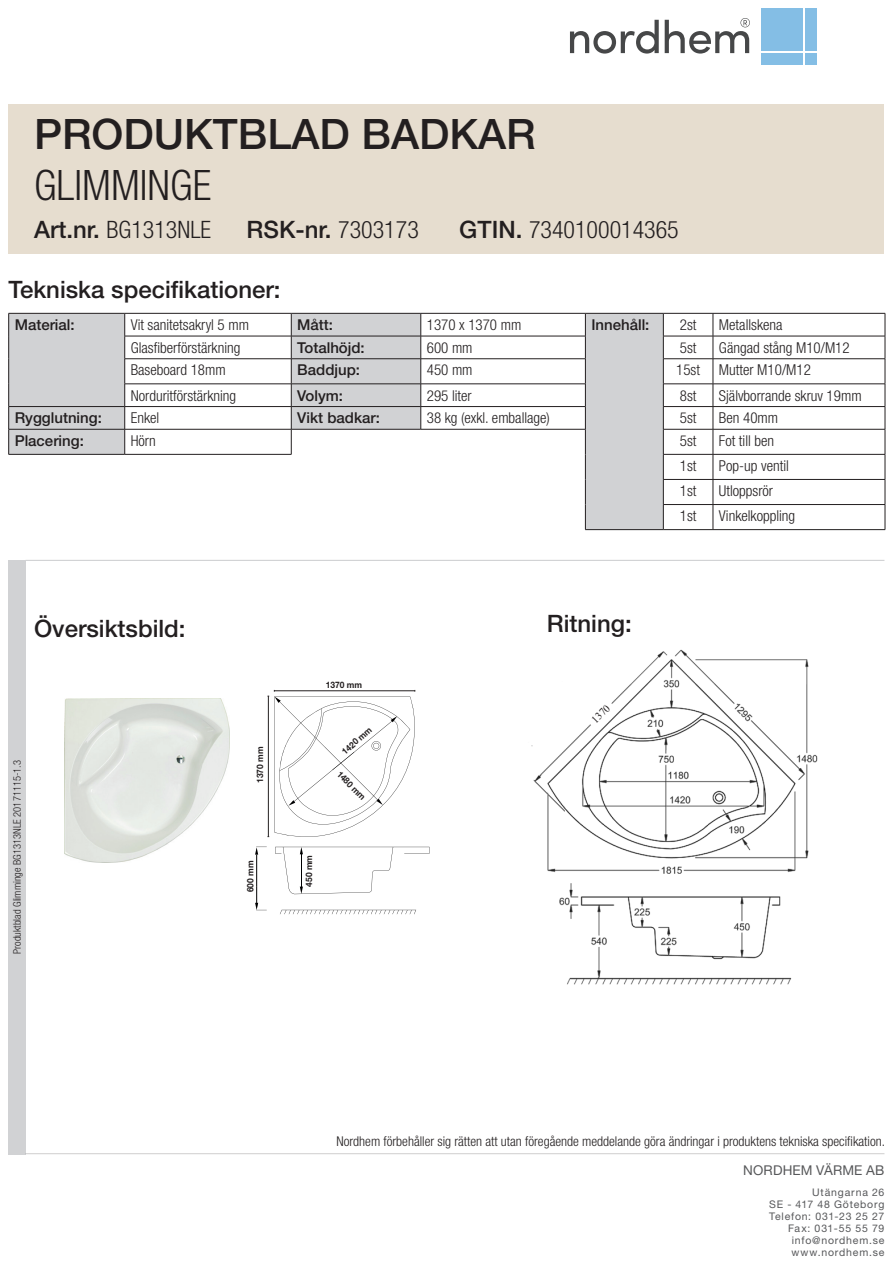
<style>
.page{position:relative;width:893px;height:1263px;background:#fff}
.page>*{position:absolute;margin:0;border:0;box-sizing:border-box;transform-origin:0 0}
.t1{font:500 42px "Helvetica Neue LT Std";color:#231f20}
.t2{font:300 condensed 42px "Helvetica Neue LT Std";color:#231f20}
.t3{font:500 24px "Helvetica Neue LT Std";color:#231f20}
.t4{font:300 condensed 24px "Helvetica Neue LT Std";color:#231f20}
.t5{font:300 condensed 15px "Helvetica Neue LT Std";color:#231f20}
.t6{font:500 15px "Helvetica Neue LT Std";color:#231f20}
.t7{font:300 condensed 13.5px "Helvetica Neue LT Std";color:#231f20}
.t8{font:13.5px "Helvetica Neue LT Std";letter-spacing:.01em;color:#57585a}
.t9{font:10.5px/12px "Helvetica Neue LT Std";letter-spacing:.075em;color:#57585a}
.t10{font:300 condensed 10.5px "Helvetica Neue LT Std";color:#231f20}
.t11{font:10.5px "Times New Roman";color:#231f20}
.t12{font:700 8.85px "Helvetica Neue LT Std";color:#231f20;scale:.95 1}
.s1{font-weight:500;font-stretch:normal}
.s2{font-weight:300;font-stretch:condensed}
</style>
<div class="page">
<div style="left:9px;top:560px;width:17px;height:594px;background:#d1d2d4"></div>
<div style="left:9px;top:104px;width:875px;height:149px;background:#e6ddcf"></div>
<svg style="left:570px;top:20px;width:89px;height:34px"></svg>
<svg style="left:665px;top:18px;width:85px;height:36px"></svg>
<div style="left:805px;top:9px;width:11px;height:42px;background:#84bee5"></div>
<div style="left:761px;top:9px;width:41px;height:42px;background:#84bee5"></div>
<div style="left:761px;top:53px;width:41px;height:11px;background:#84bee5"></div>
<div style="left:805px;top:53px;width:11px;height:11px;background:#84bee5"></div>
<img style="left:531px;top:649px;width:287px;height:336px">
<hr style="left:26px;top:1153px;width:858px;height:1px;background:#231f20">
<hr style="left:26px;top:560px;width:858px;height:1px;background:#d1d2d4">
<svg style="left:9px;top:314px;width:654px;height:215px"></svg>
<hr style="left:125px;top:313px;width:166px;height:1px;background:#231f20">
<hr style="left:125px;top:336px;width:166px;height:1px;background:#231f20">
<hr style="left:125px;top:358px;width:166px;height:1px;background:#231f20">
<hr style="left:125px;top:384px;width:166px;height:1px;background:#231f20">
<hr style="left:125px;top:406px;width:166px;height:1px;background:#231f20">
<hr style="left:125px;top:429px;width:166px;height:1px;background:#231f20">
<hr style="left:125px;top:454px;width:166px;height:1px;background:#231f20">
<hr style="left:421px;top:313px;width:164px;height:1px;background:#231f20">
<hr style="left:421px;top:336px;width:165px;height:1px;background:#231f20">
<hr style="left:421px;top:358px;width:165px;height:1px;background:#231f20">
<hr style="left:421px;top:384px;width:165px;height:1px;background:#231f20">
<hr style="left:421px;top:406px;width:165px;height:1px;background:#231f20">
<hr style="left:421px;top:429px;width:165px;height:1px;background:#231f20">
<hr style="left:663px;top:313px;width:50px;height:1px;background:#231f20">
<hr style="left:713px;top:313px;width:172px;height:1px;background:#231f20">
<hr style="left:663px;top:336px;width:50px;height:1px;background:#231f20">
<hr style="left:713px;top:336px;width:172px;height:1px;background:#231f20">
<hr style="left:663px;top:358px;width:50px;height:1px;background:#231f20">
<hr style="left:713px;top:358px;width:172px;height:1px;background:#231f20">
<hr style="left:663px;top:384px;width:50px;height:1px;background:#231f20">
<hr style="left:713px;top:384px;width:172px;height:1px;background:#231f20">
<hr style="left:663px;top:406px;width:50px;height:1px;background:#231f20">
<hr style="left:713px;top:406px;width:172px;height:1px;background:#231f20">
<hr style="left:663px;top:429px;width:50px;height:1px;background:#231f20">
<hr style="left:713px;top:429px;width:172px;height:1px;background:#231f20">
<hr style="left:663px;top:454px;width:50px;height:1px;background:#231f20">
<hr style="left:713px;top:454px;width:172px;height:1px;background:#231f20">
<hr style="left:663px;top:479px;width:50px;height:1px;background:#231f20">
<hr style="left:713px;top:479px;width:172px;height:1px;background:#231f20">
<hr style="left:663px;top:504px;width:50px;height:1px;background:#231f20">
<hr style="left:713px;top:504px;width:172px;height:1px;background:#231f20">
<svg style="left:713px;top:313px;width:1px;height:216px"></svg>
<svg style="left:885px;top:313px;width:1px;height:216px"></svg>
<hr style="left:663px;top:529px;width:50px;height:1px;background:#231f20">
<hr style="left:713px;top:529px;width:172px;height:1px;background:#231f20">
<hr style="left:9px;top:313px;width:116px;height:1px;background:#231f20">
<hr style="left:9px;top:406px;width:116px;height:1px;background:#231f20">
<hr style="left:9px;top:429px;width:116px;height:1px;background:#231f20">
<svg style="left:8px;top:313px;width:1px;height:141px"></svg>
<svg style="left:124px;top:313px;width:1px;height:141px"></svg>
<hr style="left:9px;top:454px;width:116px;height:1px;background:#231f20">
<hr style="left:291px;top:313px;width:130px;height:1px;background:#231f20">
<hr style="left:291px;top:336px;width:130px;height:1px;background:#231f20">
<hr style="left:291px;top:358px;width:130px;height:1px;background:#231f20">
<hr style="left:291px;top:384px;width:130px;height:1px;background:#231f20">
<hr style="left:585px;top:313px;width:78px;height:1px;background:#231f20">
<svg style="left:585px;top:313px;width:1px;height:216px"></svg>
<svg style="left:663px;top:313px;width:1px;height:216px"></svg>
<hr style="left:585px;top:529px;width:78px;height:1px;background:#231f20">
<hr style="left:291px;top:406px;width:130px;height:1px;background:#231f20">
<svg style="left:421px;top:313px;width:1px;height:116px"></svg>
<svg style="left:291px;top:313px;width:1px;height:141px"></svg>
<hr style="left:291px;top:429px;width:130px;height:1px;background:#231f20">
<img style="left:65px;top:699px;width:164px;height:163px">
<svg style="left:588px;top:701px;width:27px;height:27px"></svg>
<svg style="left:255px;top:690px;width:174px;height:224px"></svg>
<p class="t1" style="left:34px;top:109px;width:503px">PRODUKTBLAD BADKAR</p>
<p class="t2" style="left:34px;top:161px;width:179px">GLIMMINGE</p>
<p class="t4" style="left:34px;top:216px;width:179px"><span class="s1">Art.nr.</span> BG1313NLE</p>
<p class="t3" style="left:247px;top:215px;width:174px">RSK-nr. <span class="s2">7303173</span></p>
<p class="t3" style="left:9px;top:275px;width:274px">Tekniska specifikationer:</p>
<p class="t4" style="left:459px;top:216px;width:221px"><span class="s1">GTIN.</span> 7340100014365</p>
<p class="t6" style="left:15px;top:316px;width:62px">Material:</p>
<p class="t5" style="left:131px;top:316px;width:120px">Vit sanitetsakryl 5 mm</p>
<p class="t6" style="left:297px;top:316px;width:37px">Mått:</p>
<p class="t5" style="left:427px;top:316px;width:96px">1370 x 1370 mm</p>
<p class="t6" style="left:591px;top:316px;width:60px">Innehåll:</p>
<p class="t5" style="left:680px;top:316px;width:18px">2st</p>
<p class="t5" style="left:719px;top:316px;width:65px">Metallskena</p>
<p class="t5" style="left:131px;top:339px;width:111px">Glasfiberförstärkning</p>
<p class="t6" style="left:297px;top:338px;width:69px">Totalhöjd:</p>
<p class="t5" style="left:427px;top:339px;width:47px">600 mm</p>
<p class="t5" style="left:680px;top:339px;width:18px">5st</p>
<p class="t5" style="left:719px;top:339px;width:132px">Gängad stång M10/M12</p>
<p class="t5" style="left:131px;top:362px;width:96px">Baseboard 18mm</p>
<p class="t6" style="left:297px;top:361px;width:64px">Baddjup:</p>
<p class="t5" style="left:427px;top:362px;width:47px">450 mm</p>
<p class="t5" style="left:676px;top:362px;width:25px">15st</p>
<p class="t5" style="left:719px;top:362px;width:93px">Mutter M10/M12</p>
<p class="t5" style="left:131px;top:387px;width:107px">Norduritförstärkning</p>
<p class="t6" style="left:297px;top:386px;width:47px">Volym:</p>
<p class="t5" style="left:427px;top:387px;width:46px">295 liter</p>
<p class="t5" style="left:680px;top:387px;width:18px">8st</p>
<p class="t5" style="left:719px;top:387px;width:144px">Självborrande skruv 19mm</p>
<p class="t6" style="left:15px;top:409px;width:89px">Rygglutning:</p>
<p class="t5" style="left:131px;top:409px;width:30px">Enkel</p>
<p class="t6" style="left:297px;top:409px;width:84px">Vikt badkar:</p>
<p class="t5" style="left:427px;top:409px;width:125px">38 kg (exkl. emballage)</p>
<p class="t5" style="left:680px;top:409px;width:18px">5st</p>
<p class="t5" style="left:719px;top:409px;width:61px">Ben 40mm</p>
<p class="t6" style="left:15px;top:432px;width:71px">Placering:</p>
<p class="t5" style="left:131px;top:432px;width:27px">Hörn</p>
<p class="t5" style="left:680px;top:432px;width:18px">5st</p>
<p class="t5" style="left:719px;top:432px;width:57px">Fot till ben</p>
<p class="t5" style="left:680px;top:457px;width:18px">1st</p>
<p class="t5" style="left:719px;top:457px;width:71px">Pop-up ventil</p>
<p class="t5" style="left:680px;top:482px;width:18px">1st</p>
<p class="t5" style="left:719px;top:482px;width:56px">Utloppsrör</p>
<p class="t5" style="left:680px;top:507px;width:18px">1st</p>
<p class="t5" style="left:719px;top:507px;width:78px">Vinkelkoppling</p>
<p class="t3" style="left:34px;top:614px;width:153px">Översiktsbild:</p>
<p class="t3" style="left:547px;top:609px;width:86px">Ritning:</p>
<p class="t10" style="left:11px;top:954px;width:195px;rotate:-90deg">Produktblad Glimminge BG1313NLE 20171115-1.3</p>
<p class="t12" style="left:255px;top:783px;width:40px;rotate:-90deg">1370 mm</p>
<p class="t12" style="left:326px;top:679px;width:40px">1370 mm</p>
<p class="t12" style="left:340px;top:748px;width:40px;rotate:-41deg">1420 mm</p>
<p class="t12" style="left:342px;top:768px;width:40px;rotate:45deg">1480 mm</p>
<p class="t12" style="left:245px;top:892px;width:35px;rotate:-90deg">600 mm</p>
<p class="t12" style="left:303px;top:887px;width:35px;rotate:-90deg">450 mm</p>
<p class="t11" style="left:588px;top:716px;width:22px;rotate:-45deg">1370</p>
<p class="t7" style="left:337px;top:1134px;width:550px">Nordhem förbehåller sig rätten att utan föregående meddelande göra ändringar i produktens tekniska specifikation.</p>
<p class="t8" style="left:743px;top:1162px;width:143px">NORDHEM VÄRME AB</p>
<p class="t9" style="left:812px;top:1186px;width:74px">Utängarna 26</p>
<p class="t9" style="left:769px;top:1198px;width:117px">SE - 417 48 Göteborg<br>Telefon: 031-23 25 27</p>
<p class="t9" style="left:788px;top:1222px;width:98px">Fax: 031-55 55 79</p>
<p class="t9" style="left:792px;top:1234px;width:94px">info@nordhem.se</p>
<p class="t9" style="left:791px;top:1246px;width:94px">www.nordhem.se</p>
</div>
